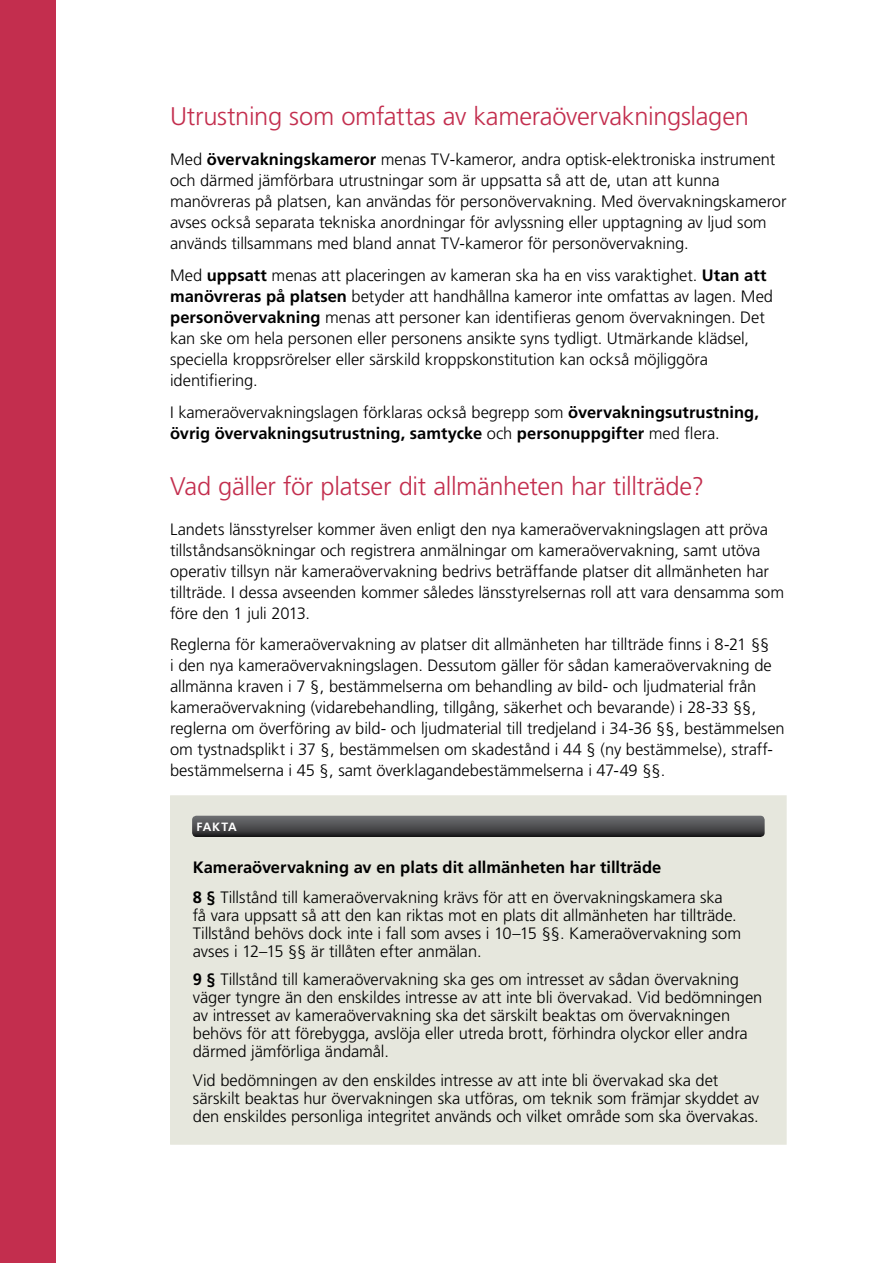
<style>
.page{position:relative;width:893px;height:1263px;background:#fff}
.page>*{position:absolute;margin:0;border:0;box-sizing:border-box;transform-origin:0 0}
.t1{font:300 25.5px "Frutiger";letter-spacing:-.015em;color:#c32e4e}
.t2{font:300 16.5px/21px "Frutiger";letter-spacing:-.005em;color:#000}
.t3{font:700 16.5px/21px "Frutiger";color:#000}
.t4{font:700 12px "Frutiger";letter-spacing:.05em;color:#fff}
.s1{font-weight:700}
.s2{font-weight:300}
</style>
<div class="page">
<div style="left:171px;top:796px;width:615px;height:348px;background:#e6e7dd"></div>
<div style="left:170px;top:795px;width:617px;height:350px;border:2px solid #e6e7dd"></div>
<svg style="left:192px;top:816px;width:573px;height:21px;background:#494a4c"></svg>
<div style="left:0;top:0;width:55px;height:1263px;background:#c32e4e"></div>
<h1 class="t1" style="left:170px;top:102px;width:580px">Utrustning som omfattas av kameraövervakningslagen</h1>
<p class="t2" style="left:170px;top:149px;width:618px">Med <span class="s1">övervakningskameror</span> menas TV-kameror, andra optisk-elektroniska instrument och därmed jämförbara utrustningar som är uppsatta så att de, utan att kunna manövreras på platsen, kan användas för personövervakning. Med övervakningskameror avses också separata tekniska anordningar för avlyssning eller upptagning av ljud som används tillsammans med bland annat TV-kameror för personövervakning.</p>
<p class="t2" style="left:170px;top:265px;width:604px">Med <span class="s1">uppsatt</span> menas att placeringen av kameran ska ha en viss varaktighet. <span class="s1">Utan att manövreras på platsen</span> betyder att handhållna kameror inte omfattas av lagen. Med <span class="s1">personövervakning</span> menas att personer kan identifieras genom övervakningen. Det kan ske om hela personen eller personens ansikte syns tydligt. Utmärkande klädsel, speciella kroppsrörelser eller särskild kroppskonstitution kan också möjliggöra identifiering.</p>
<p class="t3" style="left:170px;top:401px;width:590px"><span class="s2">I kameraövervakningslagen förklaras också begrepp som</span> övervakningsutrustning, övrig övervakningsutrustning, samtycke <span class="s2">och</span> personuppgifter <span class="s2">med flera.</span></p>
<h1 class="t1" style="left:170px;top:471px;width:536px">Vad gäller för platser dit allmänheten har tillträde?</h1>
<p class="t2" style="left:170px;top:519px;width:615px">Landets länsstyrelser kommer även enligt den nya kameraövervakningslagen att pröva tillståndsansökningar och registrera anmälningar om kameraövervakning, samt utöva operativ tillsyn när kameraövervakning bedrivs beträffande platser dit allmänheten har tillträde. I dessa avseenden kommer således länsstyrelsernas roll att vara densamma som före den 1 juli 2013.</p>
<p class="t2" style="left:170px;top:634px;width:616px">Reglerna för kameraövervakning av platser dit allmänheten har tillträde finns i 8-21 §§<br>i den nya kameraövervakningslagen. Dessutom gäller för sådan kameraövervakning de allmänna kraven i 7 §, bestämmelserna om behandling av bild- och ljudmaterial från kameraövervakning (vidarebehandling, tillgång, säkerhet och bevarande) i 28-33 §§, reglerna om överföring av bild- och ljudmaterial till tredjeland i 34-36 §§, bestämmelsen om tystnadsplikt i 37 §, bestämmelsen om skadestånd i 44 § (ny bestämmelse), straff&shy;bestämmelserna i 45 §, samt överklagandebestämmelserna i 47-49 §§.</p>
<p class="t4" style="left:196px;top:820px;width:42px">FAKTA</p>
<p class="t2" style="left:193px;top:852px;width:531px;line-height:30px"><span class="s1">Kameraövervakning av en plats dit allmänheten har tillträde<br>8 §</span> Tillstånd till kameraövervakning krävs för att en övervakningskamera ska</p>
<p class="t2" style="left:193px;top:906px;width:550px;line-height:18px">få vara uppsatt så att den kan riktas mot en plats dit allmänheten har tillträde.<br>Tillstånd behövs dock inte i fall som avses i 10–15 §§. Kameraövervakning som avses i 12–15 §§ är tillåten efter anmälan.</p>
<p class="t2" style="left:193px;top:971px;width:571px;line-height:18px"><span class="s1">9 §</span> Tillstånd till kameraövervakning ska ges om intresset av sådan övervakning väger tyngre än den enskildes intresse av att inte bli övervakad. Vid bedömningen av intresset av kameraövervakning ska det särskilt beaktas om övervakningen behövs för att förebygga, avslöja eller utreda brott, förhindra olyckor eller andra därmed jämförliga ändamål.</p>
<p class="t2" style="left:193px;top:1071px;width:568px;line-height:18px">Vid bedömningen av den enskildes intresse av att inte bli övervakad ska det särskilt beaktas hur övervakningen ska utföras, om teknik som främjar skyddet av den enskildes personliga integritet används och vilket område som ska övervakas.</p>
</div>
